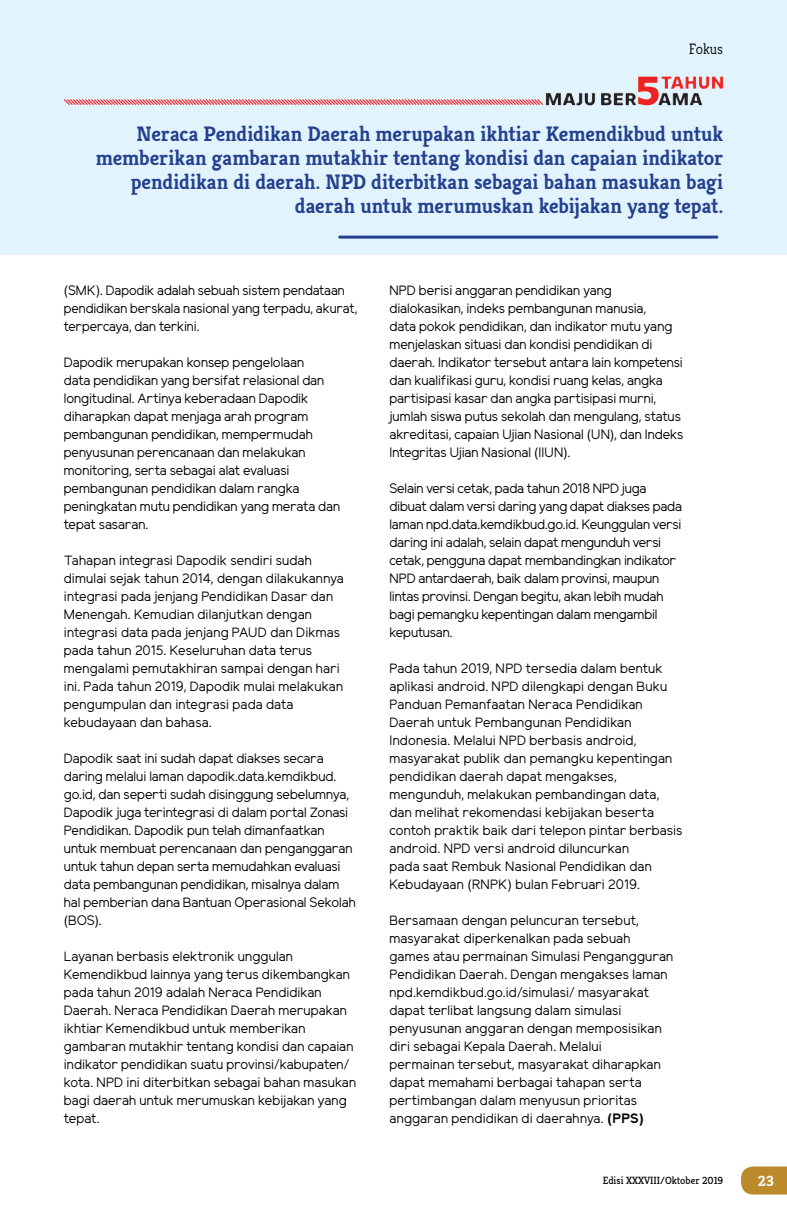
<style>
.page{position:relative;width:787px;height:1212px;background:#fff}
.page>*{position:absolute;margin:0;border:0;box-sizing:border-box;transform-origin:0 0}
.t1{font:700 21px/24px "Kreon";color:#25408f;text-align:right}
.t2{font:300 15px "Kreon";color:#000}
.t3{font:700 15px "Kreon";color:#fff}
.t4{font:13.5px/18px "Elliot Sans";color:#000}
.t5{font:10.5px "Kreon";color:#000}
.s1{font-weight:700}
</style>
<div class="page">
<div style="left:0;top:0;width:787px;height:254px;background:#e1f4fd"></div>
<svg style="left:741px;top:1166px;width:46px;height:28px"></svg>
<hr style="left:340px;top:236px;width:377px;height:3px;background:#25408f">
<img style="left:546px;top:76px;width:177px;height:30px">
<svg style="left:64px;top:99px;width:480px;height:6px;background:#e5939a"></svg>
<p class="t2" style="left:689px;top:41px;width:36px">Fokus</p>
<p class="t1" style="left:96px;top:122px;width:629px">Neraca Pendidikan Daerah merupakan ikhtiar Kemendikbud untuk memberikan gambaran mutakhir tentang kondisi dan capaian indikator pendidikan di daerah. NPD diterbitkan sebagai bahan masukan bagi daerah untuk merumuskan kebijakan yang tepat.</p>
<p class="t4" style="left:64px;top:283px;width:295px">(SMK). Dapodik adalah sebuah sistem pendataan pendidikan berskala nasional yang terpadu, akurat, terpercaya, dan terkini.</p>
<p class="t4" style="left:64px;top:355px;width:278px">Dapodik merupakan konsep pengelolaan<br>data pendidikan yang bersifat relasional dan longitudinal. Artinya keberadaan Dapodik diharapkan dapat menjaga arah program pembangunan pendidikan, mempermudah penyusunan perencanaan dan melakukan monitoring, serta sebagai alat evaluasi pembangunan pendidikan dalam rangka peningkatan mutu pendidikan yang merata dan tepat sasaran.</p>
<p class="t4" style="left:64px;top:553px;width:281px">Tahapan integrasi Dapodik sendiri sudah dimulai sejak tahun 2014, dengan dilakukannya integrasi pada jenjang Pendidikan Dasar dan Menengah. Kemudian dilanjutkan dengan integrasi data pada jenjang PAUD dan Dikmas pada tahun 2015. Keseluruhan data terus mengalami pemutakhiran sampai dengan hari ini. Pada tahun 2019, Dapodik mulai melakukan pengumpulan dan integrasi pada data kebudayaan dan bahasa.</p>
<p class="t4" style="left:64px;top:751px;width:293px">Dapodik saat ini sudah dapat diakses secara daring melalui laman dapodik.data.kemdikbud. go.id, dan seperti sudah disinggung sebelumnya, Dapodik juga terintegrasi di dalam portal Zonasi Pendidikan. Dapodik pun telah dimanfaatkan untuk membuat perencanaan dan penganggaran untuk tahun depan serta memudahkan evaluasi data pembangunan pendidikan, misalnya dalam hal pemberian dana Bantuan Operasional Sekolah (BOS).</p>
<p class="t4" style="left:64px;top:949px;width:294px">Layanan berbasis elektronik unggulan Kemendikbud lainnya yang terus dikembangkan pada tahun 2019 adalah Neraca Pendidikan Daerah. Neraca Pendidikan Daerah merupakan ikhtiar Kemendikbud untuk memberikan gambaran mutakhir tentang kondisi dan capaian indikator pendidikan suatu provinsi/kabupaten/ kota. NPD ini diterbitkan sebagai bahan masukan bagi daerah untuk merumuskan kebijakan yang tepat.</p>
<p class="t4" style="left:389px;top:283px;width:295px">NPD berisi anggaran pendidikan yang dialokasikan, indeks pembangunan manusia,<br>data pokok pendidikan, dan indikator mutu yang menjelaskan situasi dan kondisi pendidikan di daerah. Indikator tersebut antara lain kompetensi dan kualifikasi guru, kondisi ruang kelas, angka partisipasi kasar dan angka partisipasi murni, jumlah siswa putus sekolah dan mengulang, status akreditasi, capaian Ujian Nasional (UN), dan Indeks Integritas Ujian Nasional (IIUN).</p>
<p class="t4" style="left:389px;top:481px;width:294px">Selain versi cetak, pada tahun 2018 NPD juga dibuat dalam versi daring yang dapat diakses pada laman npd.data.kemdikbud.go.id. Keunggulan versi daring ini adalah, selain dapat mengunduh versi cetak, pengguna dapat membandingkan indikator NPD antardaerah, baik dalam provinsi, maupun lintas provinsi. Dengan begitu, akan lebih mudah bagi pemangku kepentingan dalam mengambil keputusan.</p>
<p class="t4" style="left:389px;top:660px;width:294px">Pada tahun 2019, NPD tersedia dalam bentuk aplikasi android. NPD dilengkapi dengan Buku Panduan Pemanfaatan Neraca Pendidikan Daerah untuk Pembangunan Pendidikan Indonesia. Melalui NPD berbasis android, masyarakat publik dan pemangku kepentingan pendidikan daerah dapat mengakses, mengunduh, melakukan pembandingan data, dan melihat rekomendasi kebijakan beserta contoh praktik baik dari telepon pintar berbasis android. NPD versi android diluncurkan<br>pada saat Rembuk Nasional Pendidikan dan Kebudayaan (RNPK) bulan Februari 2019.</p>
<p class="t4" style="left:389px;top:912px;width:285px">Bersamaan dengan peluncuran tersebut, masyarakat diperkenalkan pada sebuah games atau permainan Simulasi Pengangguran Pendidikan Daerah. Dengan mengakses laman npd.kemdikbud.go.id/simulasi/ masyarakat dapat terlibat langsung dalam simulasi penyusunan anggaran dengan memposisikan diri sebagai Kepala Daerah. Melalui<br>permainan tersebut, masyarakat diharapkan dapat memahami berbagai tahapan serta pertimbangan dalam menyusun prioritas anggaran pendidikan di daerahnya. <span class="s1">(PPS)</span></p>
<p class="t5" style="left:602px;top:1174px;width:122px">Edisi XXXVIII/Oktober 2019</p>
<p class="t3" style="left:758px;top:1171px;width:17px">23</p>
</div>
